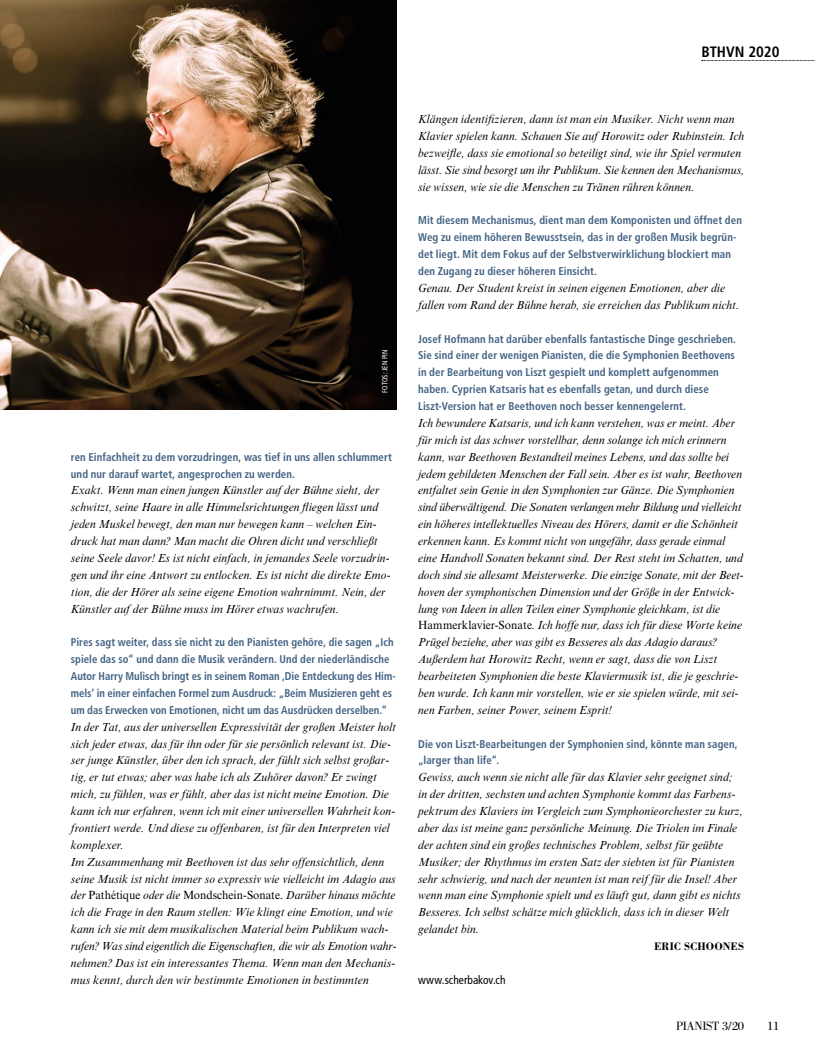
<style>
.page{position:relative;width:815px;height:1063px;background:#fff}
.page>*{position:absolute;margin:0;border:0;box-sizing:border-box;transform-origin:0 0}
.t1{font:700 condensed 15px "Frutiger LT Std";color:#000}
.t2{font:12.5px "Bodoni Std";letter-spacing:-.03em;color:#000}
.t3{font:italic 11.88px/16.9px "Times New Roman MT Std";letter-spacing:.005em;color:#000;scale:.96 1}
.t4{font:condensed 11.88px "Frutiger LT Std";color:#000;scale:.96 1}
.t5{font:700 condensed 11.25px/16.9px "Frutiger LT Std";letter-spacing:.005em;color:#426283;scale:.96 1}
.t6{font:700 condensed 11.25px/16.9px "Frutiger LT Std";letter-spacing:.005em;color:#426283;scale:.95 1}
.t7{font:700 11.25px "Bodoni Std";letter-spacing:.01em;color:#000;scale:.96 1}
.t8{font:condensed 7.5px "Frutiger LT Std";letter-spacing:.02em;color:#fff;scale:.96 1}
.s1{font-style:normal}
</style>
<div class="page">
<img style="left:0;top:0;width:397px;height:410px">
<svg style="left:702px;top:60px;width:113px;height:1px"></svg>
<p class="t1" style="left:701px;top:43px;width:80px">BTHVN 2020</p>
<p class="t8" style="left:381px;top:393px;width:47px;rotate:-90deg">FOTOS: JEN PIN</p>
<p class="t5" style="left:71px;top:448px;width:336px">ren Einfachheit zu dem vorzudringen, was tief in uns allen schlummert und nur darauf wartet, angesprochen zu werden.</p>
<p class="t3" style="left:71px;top:482px;width:335px">Exakt. Wenn man einen jungen Künstler auf der Bühne sieht, der schwitzt, seine Haare in alle Himmelsrichtungen fliegen lässt und jeden Muskel bewegt, den man nur bewegen kann – welchen Ein&shy;druck hat man dann? Man macht die Ohren dicht und verschließt seine Seele davor! Es ist nicht einfach, in jemandes Seele vorzudrin&shy;gen und ihr eine Antwort zu entlocken. Es ist nicht die direkte Emo&shy;tion, die der Hörer als seine eigene Emotion wahrnimmt. Nein, der Künstler auf der Bühne muss im Hörer etwas wachrufen.</p>
<p class="t6" style="left:71px;top:634px;width:343px">Pires sagt weiter, dass sie nicht zu den Pianisten gehöre, die sagen „Ich spiele das so“ und dann die Musik verändern. Und der niederländische Autor Harry Mulisch bringt es in seinem Roman ‚Die Entdeckung des Him&shy;mels‘ in einer einfachen Formel zum Ausdruck: „Beim Musizieren geht es um das Erwecken von Emotionen, nicht um das Ausdrücken derselben.“</p>
<p class="t3" style="left:71px;top:718px;width:341px">In der Tat, aus der universellen Expressivität der großen Meister holt sich jeder etwas, das für ihn oder für sie persönlich relevant ist. Die&shy;ser junge Künstler, über den ich sprach, der fühlt sich selbst großar&shy;tig, er tut etwas; aber was habe ich als Zuhörer davon? Er zwingt mich, zu fühlen, was er fühlt, aber das ist nicht meine Emotion. Die kann ich nur erfahren, wenn ich mit einer universellen Wahrheit kon&shy;frontiert werde. Und diese zu offenbaren, ist für den Interpreten viel komplexer.<br>Im Zusammenhang mit Beethoven ist das sehr offensichtlich, denn seine Musik ist nicht immer so expressiv wie vielleicht im Adagio aus der <span class="s1">Pathétique</span> oder die <span class="s1">Mondschein-Sonate.</span> Darüber hinaus möchte ich die Frage in den Raum stellen: Wie klingt eine Emotion, und wie kann ich sie mit dem musikalischen Material beim Publikum wach&shy;rufen? Was sind eigentlich die Eigenschaften, die wir als Emotion wahr&shy;nehmen? Das ist ein interessantes Thema. Wenn man den Mechanis&shy;mus kennt, durch den wir bestimmte Emotionen in bestimmten</p>
<p class="t3" style="left:418px;top:111px;width:341px">Klängen identifizieren, dann ist man ein Musiker. Nicht wenn man Klavier spielen kann. Schauen Sie auf Horowitz oder Rubinstein. Ich bezweifle, dass sie emotional so beteiligt sind, wie ihr Spiel vermuten lässt. Sie sind besorgt um ihr Publikum. Sie kennen den Mechanismus, sie wissen, wie sie die Menschen zu Tränen rühren können.</p>
<p class="t5" style="left:418px;top:212px;width:339px">Mit diesem Mechanismus, dient man dem Komponisten und öffnet den Weg zu einem höheren Bewusstsein, das in der großen Musik begrün&shy;det liegt. Mit dem Fokus auf der Selbstverwirklichung blockiert man den Zugang zu dieser höheren Einsicht.</p>
<p class="t3" style="left:418px;top:280px;width:336px">Genau. Der Student kreist in seinen eigenen Emotionen, aber die fallen vom Rand der Bühne herab, sie erreichen das Publikum nicht.</p>
<p class="t5" style="left:418px;top:330px;width:333px">Josef Hofmann hat darüber ebenfalls fantastische Dinge geschrieben.<br>Sie sind einer der wenigen Pianisten, die die Symphonien Beethovens in der Bearbeitung von Liszt gespielt und komplett aufgenommen haben. Cyprien Katsaris hat es ebenfalls getan, und durch diese Liszt-Version hat er Beethoven noch besser kennengelernt.</p>
<p class="t3" style="left:418px;top:415px;width:341px">Ich bewundere Katsaris, und ich kann verstehen, was er meint. Aber für mich ist das schwer vorstellbar, denn solange ich mich erinnern kann, war Beethoven Bestandteil meines Lebens, und das sollte bei jedem gebildeten Menschen der Fall sein. Aber es ist wahr, Beethoven entfaltet sein Genie in den Symphonien zur Gänze. Die Symphonien sind überwältigend. Die Sonaten verlangen mehr Bildung und vielleicht ein höheres intellektuelles Niveau des Hörers, damit er die Schönheit erkennen kann. Es kommt nicht von ungefähr, dass gerade einmal eine Handvoll Sonaten bekannt sind. Der Rest steht im Schatten, und doch sind sie allesamt Meisterwerke. Die einzige Sonate, mit der Beet&shy;hoven der symphonischen Dimension und der Größe in der Entwick&shy;lung von Ideen in allen Teilen einer Symphonie gleichkam, ist die <span class="s1">Hammerklavier-Sonate</span>. Ich hoffe nur, dass ich für diese Worte keine Prügel beziehe, aber was gibt es Besseres als das Adagio daraus?<br>Außerdem hat Horowitz Recht, wenn er sagt, dass die von Liszt bearbeiteten Symphonien die beste Klaviermusik ist, die je geschrie&shy;ben wurde. Ich kann mir vorstellen, wie er sie spielen würde, mit sei&shy;nen Farben, seiner Power, seinem Esprit!</p>
<p class="t5" style="left:418px;top:735px;width:334px">Die von Liszt-Bearbeitungen der Symphonien sind, könnte man sagen, „larger than life“.</p>
<p class="t3" style="left:418px;top:769px;width:340px">Gewiss, auch wenn sie nicht alle für das Klavier sehr geeignet sind; in der dritten, sechsten und achten Symphonie kommt das Farbens&shy;pektrum des Klaviers im Vergleich zum Symphonieorchester zu kurz, aber das ist meine ganz persönliche Meinung. Die Triolen im Finale der achten sind ein großes technisches Problem, selbst für geübte Musiker; der Rhythmus im ersten Satz der siebten ist für Pianisten sehr schwierig, und nach der neunten ist man reif für die Insel! Aber wenn man eine Symphonie spielt und es läuft gut, dann gibt es nichts Besseres. Ich selbst schätze mich glücklich, dass ich in dieser Welt gelandet bin.</p>
<p class="t7" style="left:654px;top:939px;width:95px">ERIC SCHOONES</p>
<p class="t4" style="left:418px;top:973px;width:93px">www.scherbakov.ch</p>
<p class="t2" style="left:676px;top:1019px;width:69px">PIANIST 3/20</p>
<p class="t2" style="left:767px;top:1019px;width:14px">11</p>
</div>
